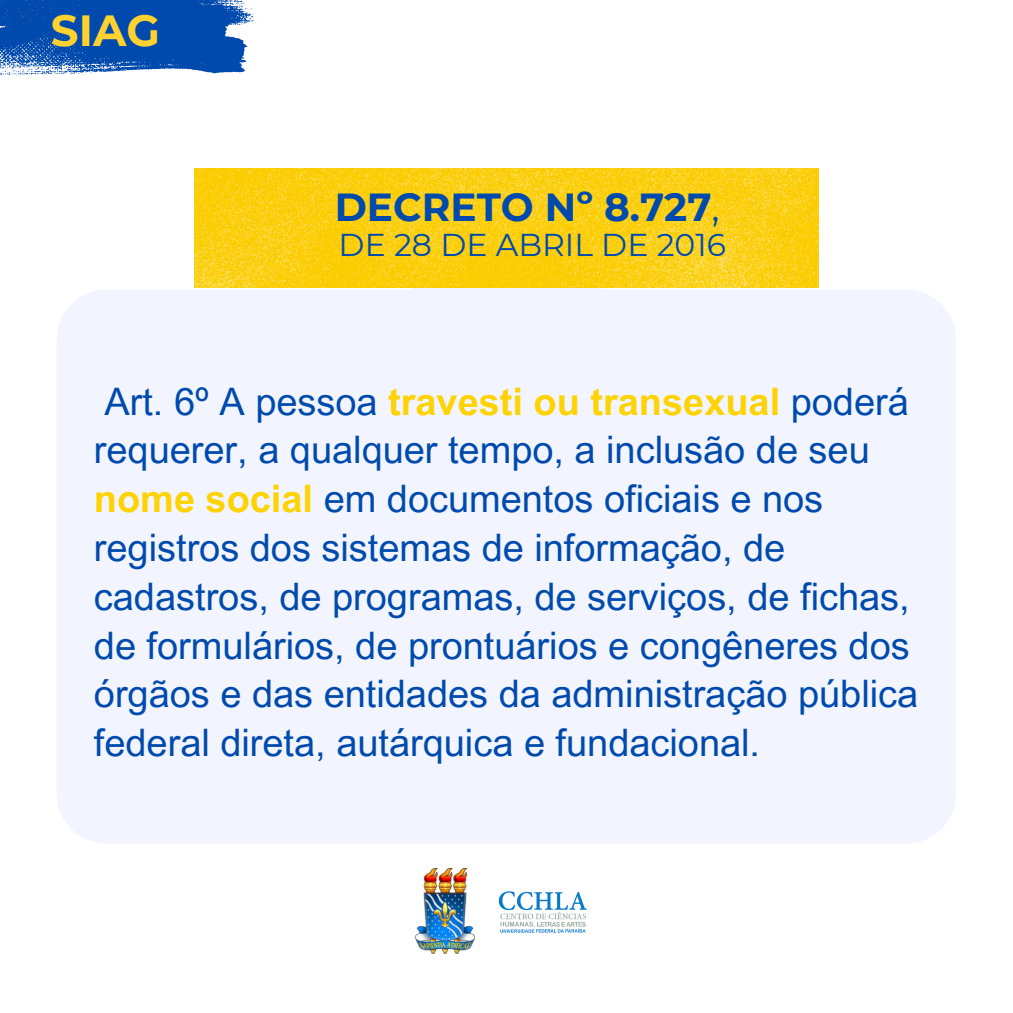
<style>
.page{position:relative;width:1013px;height:1013px;background:#fff}
.page>*{position:absolute;margin:0;border:0;box-sizing:border-box;transform-origin:0 0}
.t1{font:700 43.5px "Montserrat";color:#ffd230}
.t2{font:700 39px "Montserrat";color:#004aad}
.t3{font:37.88px/48.8px "Arial MT Pro";color:#004aad}
.t4{font:31.5px "Montserrat";color:#004aad}
.s1{font-weight:400}
.s2{font-weight:700;color:#fed305}
</style>
<div class="page">
<img style="left:414px;top:868px;width:60px;height:85px">
<img style="left:498px;top:891px;width:89px;height:42px">
<div style="left:57px;top:200px;width:899px;height:643px;background:#f2f5ff"></div>
<img style="left:195px;top:169px;width:623px;height:119px">
<svg style="left:0;top:0;width:254px;height:76px;background:#2967ba"></svg>
<p class="t1" style="left:51px;top:3px;width:110px">SIAG</p>
<p class="t2" style="left:335px;top:183px;width:386px">DECRETO Nº 8.727<span class="s1">,</span></p>
<p class="t4" style="left:338px;top:225px;width:389px">DE 28 DE ABRIL DE 2016</p>
<p class="t3" style="left:94px;top:382px;width:825px">Art. 6º A pessoa <span class="s2">travesti ou transexual</span> poderá requerer, a qualquer tempo, a inclusão de seu <span class="s2">nome social</span> em documentos oficiais e nos registros dos sistemas de informação, de cadastros, de programas, de serviços, de fichas, de formulários, de prontuários e congêneres dos órgãos e das entidades da administração pública federal direta, autárquica e fundacional.</p>
</div>
